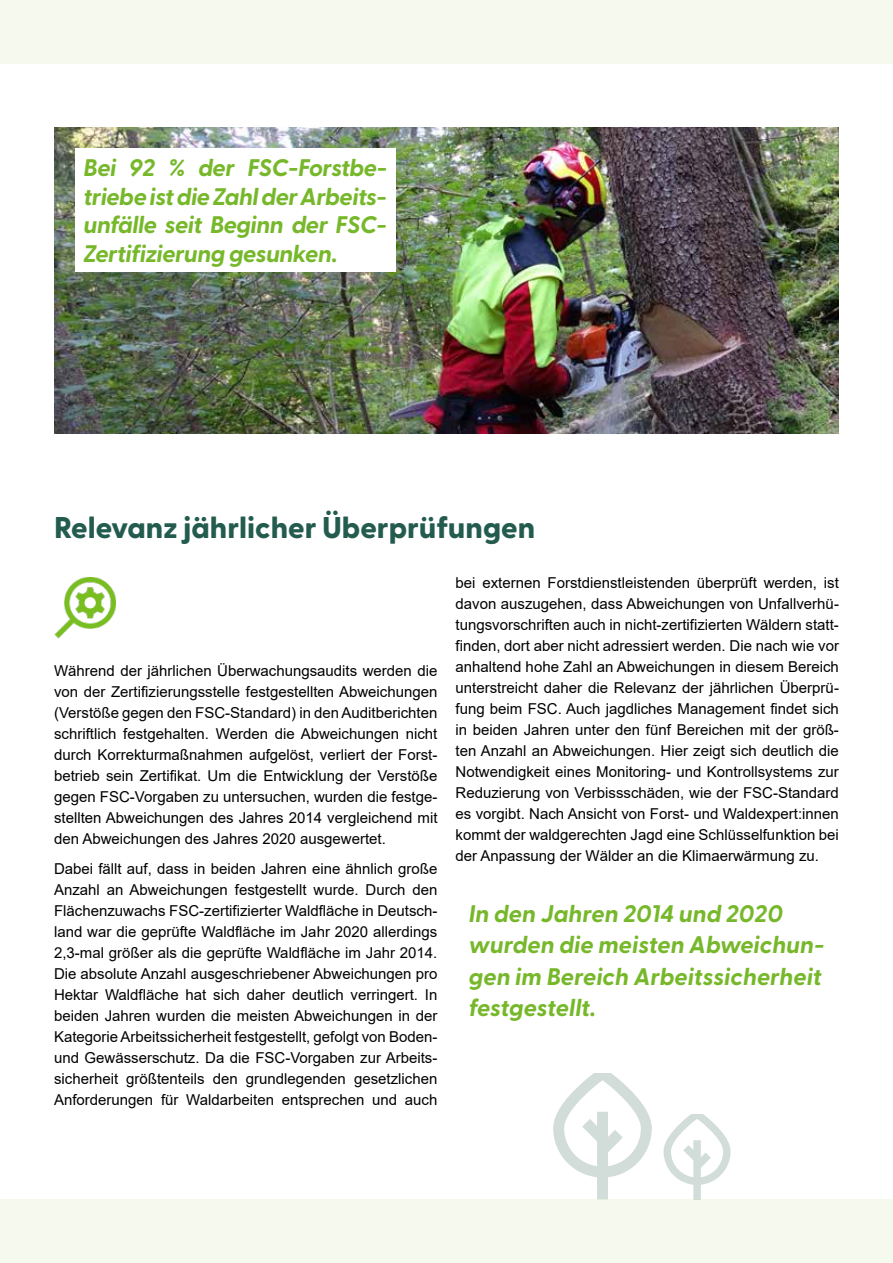
<style>
.page{position:relative;width:893px;height:1263px;background:#fff}
.page>*{position:absolute;margin:0;border:0;box-sizing:border-box;transform-origin:0 0}
.t1{font:800 30px "Greycliff CF";color:#235c4e}
.t2{font:italic 700 24px/31.5px "Greycliff CF";letter-spacing:-.005em;color:#76b82a}
.t3{font:15px/21px "Arial";color:#000;text-align:justify}
</style>
<div class="page">
<img style="left:54px;top:128px;width:785px;height:306px">
<div style="left:0;top:0;width:893px;height:63px;background:#f6f9ed"></div>
<div style="left:0;top:1200px;width:893px;height:63px;background:#f6f9ed"></div>
<img style="left:54px;top:578px;width:61px;height:61px">
<svg style="left:551px;top:1073px;width:182px;height:127px"></svg>
<div style="left:75px;top:148px;width:320px;height:123px;background:#fff"></div>
<h2 class="t2" style="left:84px;top:152px;width:305px;line-height:28.8px;text-align:justify">Bei 92 % der FSC-Forstbe&shy;triebe ist die Zahl der Arbeits&shy;unfälle seit Beginn der FSC-Zertifizierung gesunken.</h2>
<h1 class="t1" style="left:54px;top:505px;width:483px">Relevanz jährlicher Überprüfungen</h1>
<p class="t3" style="left:54px;top:660px;width:385px">Während der jährlichen Überwachungsaudits werden die von der Zertifizierungsstelle festgestellten Abweichungen (Verstöße gegen den FSC-Standard) in den Auditberichten schriftlich festgehalten. Werden die Abweichungen nicht durch Korrekturmaßnahmen aufgelöst, verliert der Forst&shy;betrieb sein Zertifikat. Um die Entwicklung der Verstöße gegen FSC-Vorgaben zu untersuchen, wurden die festge&shy;stellten Abweichungen des Jahres 2014 vergleichend mit den Abweichungen des Jahres 2020 ausgewertet.</p>
<p class="t3" style="left:54px;top:858px;width:385px">Dabei fällt auf, dass in beiden Jahren eine ähnlich große Anzahl an Abweichungen festgestellt wurde. Durch den Flächenzuwachs FSC-zertifizierter Waldfläche in Deutsch&shy;land war die geprüfte Waldfläche im Jahr 2020 allerdings 2,3-mal größer als die geprüfte Waldfläche im Jahr 2014.<br>Die absolute Anzahl ausgeschriebener Abweichungen pro Hektar Waldfläche hat sich daher deutlich verringert. In beiden Jahren wurden die meisten Abweichungen in der Kategorie Arbeitssicherheit festgestellt, gefolgt von Boden&shy;und Gewässerschutz. Da die FSC-Vorgaben zur Arbeits&shy;sicherheit größtenteils den grundlegenden gesetzlichen Anforderungen für Waldarbeiten entsprechen und auch</p>
<p class="t3" style="left:455px;top:572px;width:385px">bei externen Forstdienstleistenden überprüft werden, ist davon auszugehen, dass Abweichungen von Unfallverhü&shy;tungsvorschriften auch in nicht-zertifizierten Wäldern statt&shy;finden, dort aber nicht adressiert werden. Die nach wie vor anhaltend hohe Zahl an Abweichungen in diesem Bereich unterstreicht daher die Relevanz der jährlichen Überprü&shy;fung beim FSC. Auch jagdliches Management findet sich in beiden Jahren unter den fünf Bereichen mit der größ&shy;ten Anzahl an Abweichungen. Hier zeigt sich deutlich die Notwendigkeit eines Monitoring- und Kontrollsystems zur Reduzierung von Verbissschäden, wie der FSC-Standard es vorgibt. Nach Ansicht von Forst- und Waldexpert:innen kommt der waldgerechten Jagd eine Schlüsselfunktion bei der Anpassung der Wälder an die Klimaerwärmung zu.</p>
<h2 class="t2" style="left:469px;top:896px;width:357px">In den Jahren 2014 und 2020 wurden die meisten Abweichun&shy;gen im Bereich Arbeitssicherheit festgestellt.</h2>
</div>
